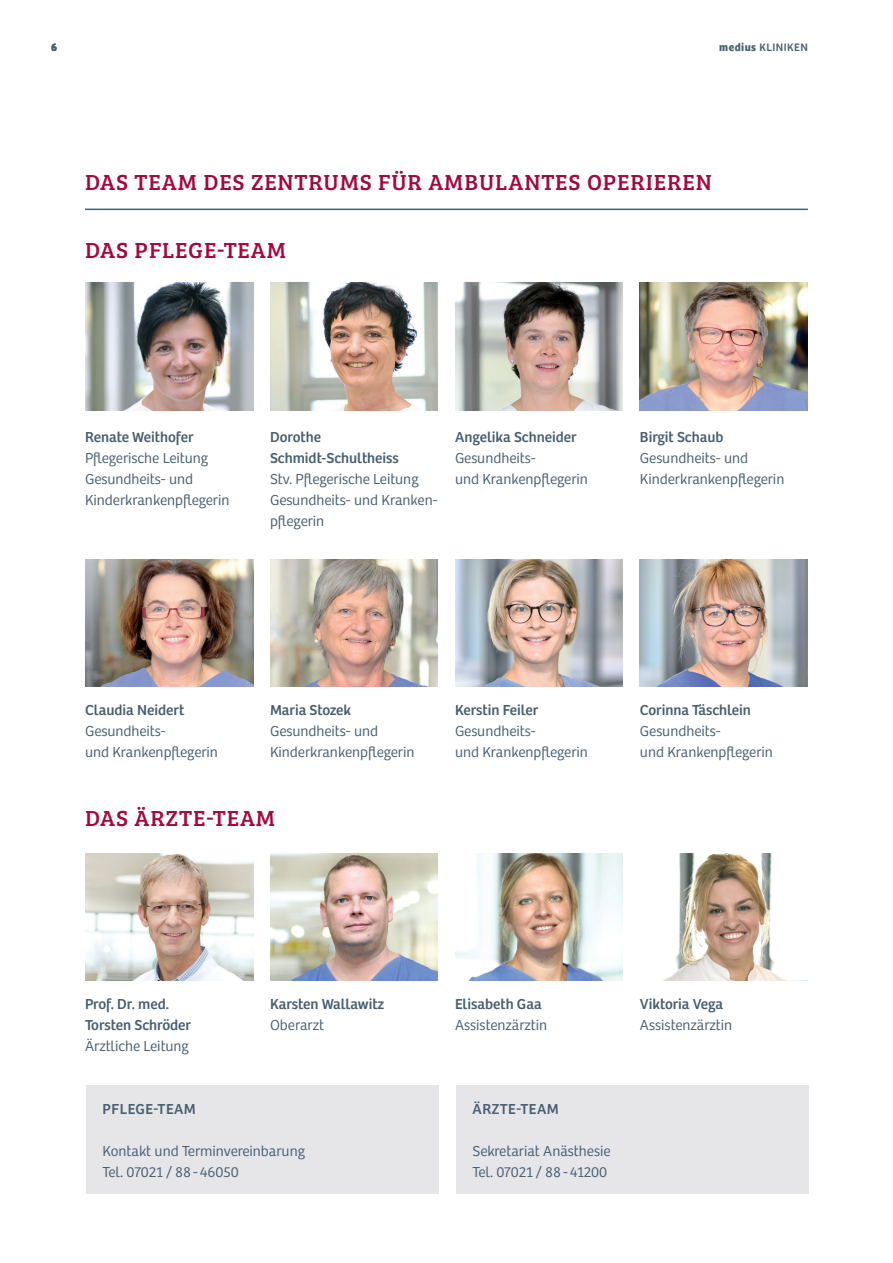
<style>
.page{position:relative;width:893px;height:1263px;background:#fff}
.page>*{position:absolute;margin:0;border:0;box-sizing:border-box;transform-origin:0 0}
.t1{font:22.5px "Bree Serif";letter-spacing:.04em;color:#a2093e}
.t2{font:15px/21px "Bree Light MK";color:#475f71}
.t3{font:15px/21px "Bree Regular MK";color:#475f71}
.t4{font:15px "Bree Regular MK";letter-spacing:.03em;color:#475f71}
.t5{font:11.25px "Bree Regular MK";letter-spacing:.04em;color:#475f71}
.t6{font:700 11.25px "Bree";color:#475f71}
.s1{font-family:"Bree Bold MK"}
</style>
<div class="page">
<hr style="left:85px;top:209px;width:723px;height:1px;background:#475f71">
<img style="left:85px;top:853px;width:168px;height:128px">
<img style="left:85px;top:559px;width:168px;height:128px">
<img style="left:270px;top:559px;width:168px;height:128px">
<img style="left:455px;top:559px;width:168px;height:128px">
<img style="left:640px;top:559px;width:168px;height:128px">
<img style="left:85px;top:283px;width:168px;height:127px">
<img style="left:455px;top:853px;width:168px;height:128px">
<img style="left:663px;top:853px;width:145px;height:128px">
<img style="left:640px;top:283px;width:168px;height:127px">
<img style="left:270px;top:283px;width:168px;height:127px">
<img style="left:455px;top:283px;width:168px;height:127px">
<img style="left:270px;top:853px;width:168px;height:128px">
<div style="left:86px;top:1085px;width:352px;height:109px;background:#e6e6e9"></div>
<div style="left:455px;top:1085px;width:353px;height:109px;background:#e6e6e9"></div>
<p class="t6" style="left:51px;top:40px;width:8px">6</p>
<p class="t5" style="left:719px;top:40px;width:90px"><span class="s1">medius</span> KLINIKEN</p>
<h1 class="t1" style="left:85px;top:165px;width:628px">DAS TEAM DES ZENTRUMS FÜR AMBULANTES OPERIEREN</h1>
<h1 class="t1" style="left:85px;top:234px;width:202px">DAS PFLEGE-TEAM</h1>
<p class="t3" style="left:85px;top:426px;width:110px">Renate Weithofer</p>
<p class="t2" style="left:85px;top:447px;width:146px">Pflegerische Leitung<br>Gesundheits- und<br>Kinderkrankenpflegerin</p>
<p class="t3" style="left:270px;top:426px;width:130px">Dorothe<br>Schmidt-Schultheiss</p>
<p class="t2" style="left:270px;top:468px;width:169px">Stv. Pflegerische Leitung<br>Gesundheits- und Kranken&shy;pflegerin</p>
<p class="t3" style="left:455px;top:426px;width:123px">Angelika Schneider</p>
<p class="t2" style="left:455px;top:447px;width:134px">Gesundheits-<br>und Krankenpflegerin</p>
<p class="t3" style="left:640px;top:426px;width:85px">Birgit Schaub</p>
<p class="t2" style="left:640px;top:447px;width:146px">Gesundheits- und<br>Kinderkrankenpflegerin</p>
<p class="t3" style="left:85px;top:699px;width:101px">Claudia Neidert</p>
<p class="t2" style="left:85px;top:720px;width:134px">Gesundheits-<br>und Krankenpflegerin</p>
<p class="t3" style="left:270px;top:699px;width:83px">Maria Stozek</p>
<p class="t2" style="left:270px;top:720px;width:146px">Gesundheits- und<br>Kinderkrankenpflegerin</p>
<h1 class="t1" style="left:85px;top:801px;width:192px">DAS ÄRZTE-TEAM</h1>
<p class="t3" style="left:455px;top:699px;width:85px">Kerstin Feiler</p>
<p class="t2" style="left:455px;top:720px;width:134px">Gesundheits-<br>und Krankenpflegerin</p>
<p class="t3" style="left:640px;top:699px;width:113px">Corinna Täschlein</p>
<p class="t2" style="left:640px;top:720px;width:134px">Gesundheits-<br>und Krankenpflegerin</p>
<p class="t3" style="left:85px;top:993px;width:108px">Prof. Dr. med.<br>Torsten Schröder</p>
<p class="t2" style="left:85px;top:1035px;width:105px">Ärztliche Leitung</p>
<p class="t3" style="left:270px;top:993px;width:116px">Karsten Wallawitz</p>
<p class="t2" style="left:270px;top:1014px;width:56px">Oberarzt</p>
<p class="t4" style="left:103px;top:1100px;width:95px">PFLEGE-TEAM</p>
<p class="t2" style="left:103px;top:1140px;width:204px">Kontakt und Terminvereinbarung<br>Tel. 07021 / 88 - 46050</p>
<p class="t3" style="left:455px;top:993px;width:88px">Elisabeth Gaa</p>
<p class="t2" style="left:455px;top:1014px;width:94px">Assistenzärztin</p>
<p class="t4" style="left:472px;top:1100px;width:88px">ÄRZTE-TEAM</p>
<p class="t2" style="left:472px;top:1140px;width:140px">Sekretariat Anästhesie<br>Tel. 07021 / 88 - 41200</p>
<p class="t3" style="left:640px;top:993px;width:85px">Viktoria Vega</p>
<p class="t2" style="left:640px;top:1014px;width:94px">Assistenzärztin</p>
</div>
